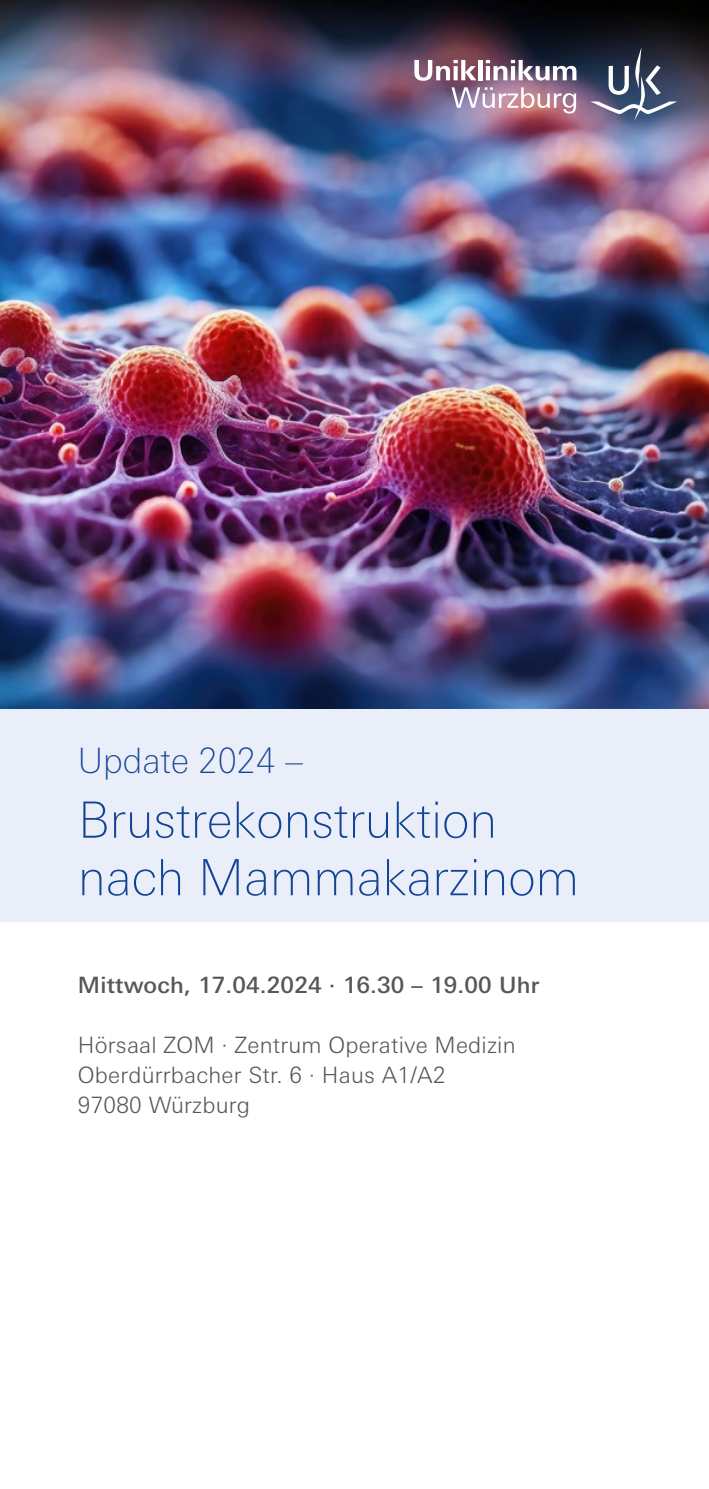
<style>
.page{position:relative;width:709px;height:1489px;background:#fff}
.page>*{position:absolute;margin:0;border:0;box-sizing:border-box;transform-origin:0 0}
.t1{font:100 50px/57.5px "Univers Next Pro";color:#134395}
.t2{font:100 35px "Univers Next Pro";color:#134395}
.t3{font:300 22.5px/30px "Univers Next Pro";letter-spacing:.01em;color:#575756}
.t4{font:500 22.5px "Univers Next Pro";letter-spacing:.01em;color:#575756}
</style>
<div class="page">
<img style="left:0;top:0;width:709px;height:708px">
<div style="left:0;top:709px;width:709px;height:212px;background:#e9eef9"></div>
<svg style="left:414px;top:60px;width:62px;height:21px"></svg>
<hr style="left:478px;top:60px;width:4px;height:20px;background:#fff">
<svg style="left:486px;top:60px;width:90px;height:21px"></svg>
<svg style="left:451px;top:87px;width:125px;height:26px;background:#be9cae"></svg>
<svg style="left:590px;top:47px;width:87px;height:73px;background:#515971"></svg>
<h2 class="t2" style="left:78px;top:740px;width:227px">Update 2024 –</h2>
<h1 class="t1" style="left:78px;top:791px;width:502px">Brustrekonstruktion nach Mammakarzinom</h1>
<p class="t4" style="left:78px;top:971px;width:463px">Mittwoch, 17.04.2024 · 16.30 – 19.00 Uhr</p>
<p class="t3" style="left:78px;top:1029px;width:439px">Hörsaal ZOM · Zentrum Operative Medizin<br>Oberdürrbacher Str. 6 · Haus A1/A2<br>97080 Würzburg</p>
</div>
